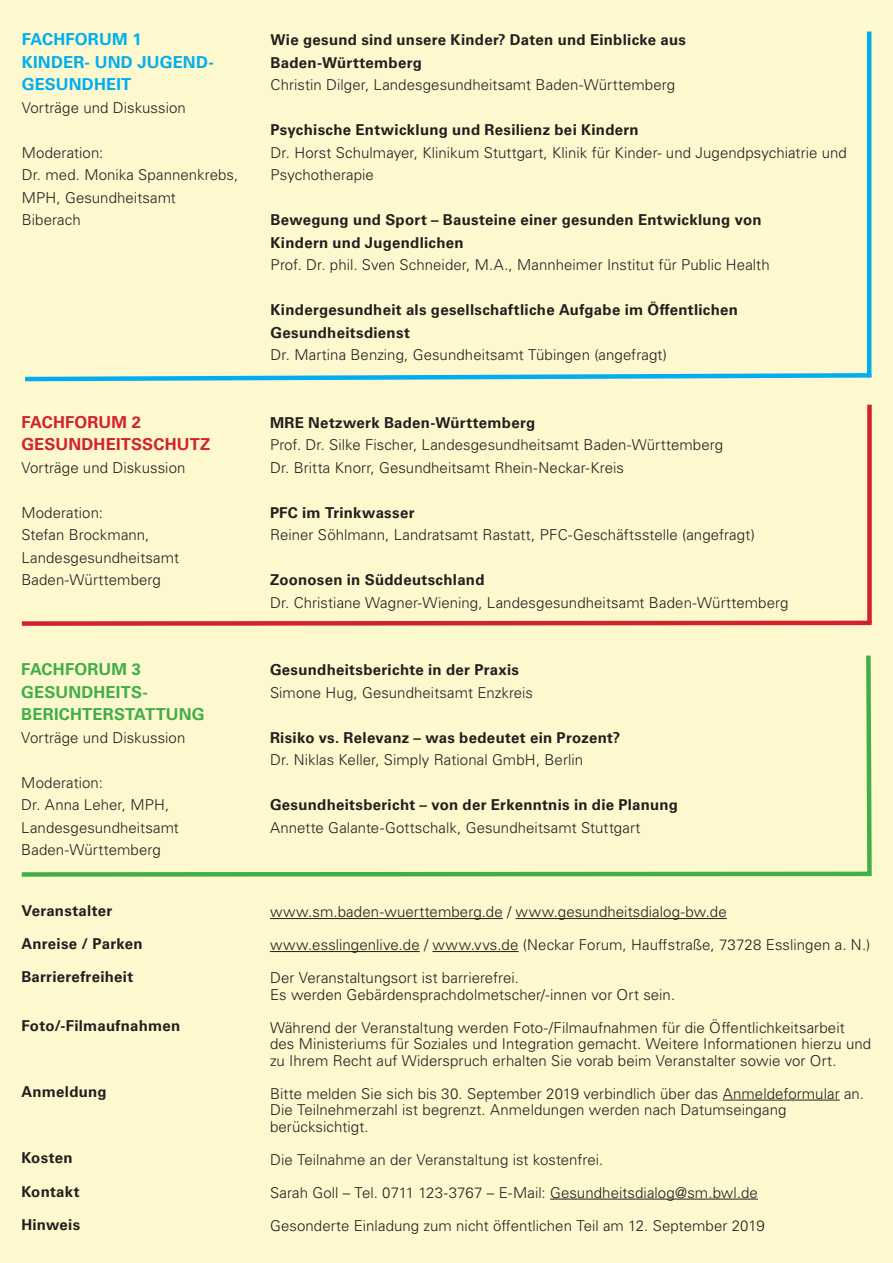
<style>
.page{position:relative;width:893px;height:1263px;background:#fef8ce}
.page>*{position:absolute;margin:0;border:0;box-sizing:border-box;transform-origin:0 0}
.Programm_Univers{font:700 16.5px/22.5px "Univers LT Pro 65";letter-spacing:.01em;color:#40ae49}
.Programm_Univers-2{font:700 16.5px/22.5px "Univers LT Pro 65";letter-spacing:.01em;color:#00aeef}
.Programm_Univers-3{font:700 16.5px "Univers LT Pro 65";letter-spacing:.01em;color:#d1232a}
.Programm_Univers-4{font:300 15px/22.5px "Univers LT Pro 45";letter-spacing:.005em;color:#231f20}
.Hinweise_Univers{font:300 15px/16.5px "Univers LT Pro 45";letter-spacing:.005em;color:#231f20}
.Programm_Univers_bol{font:700 15px "Univers LT Pro 65";letter-spacing:.02em;color:#231f20}
.Hinweise_Univers_bol{font:700 15px "Univers LT Pro 65";letter-spacing:.015em;color:#231f20}
</style>
<div class="page">
<svg style="left:25px;top:371px;width:847px;height:11px"></svg>
<hr style="left:867px;top:32px;width:4px;height:345px;background:#00aeef">
<svg style="left:21px;top:620px;width:851px;height:6px;background:#dc5852"></svg>
<div style="left:867px;top:405px;width:5px;height:218px;background:#d1232a"></div>
<hr style="left:270px;top:918px;width:233px;height:1px;background:#231f20">
<hr style="left:516px;top:918px;width:211px;height:1px;background:#231f20">
<hr style="left:270px;top:951px;width:150px;height:1px;background:#231f20">
<hr style="left:432px;top:951px;width:86px;height:1px;background:#231f20">
<hr style="left:723px;top:1100px;width:117px;height:1px;background:#231f20">
<hr style="left:550px;top:1199px;width:208px;height:1px;background:#231f20">
<svg style="left:21px;top:655px;width:851px;height:222px"></svg>
<p class="Programm_Univers-2" style="left:22px;top:27px;width:121px">FACHFORUM 1</p>
<p class="Programm_Univers-2" style="left:22px;top:50px;width:194px">KINDER- UND JUGEND-<br>GESUNDHEIT</p>
<p class="Programm_Univers-4" style="left:22px;top:96px;width:166px">Vorträge und Diskussion</p>
<p class="Programm_Univers-4" style="left:22px;top:141px;width:218px">Moderation:<br>Dr. med. Monika Spannenkrebs,<br>MPH, Gesundheitsamt<br>Biberach</p>
<p class="Programm_Univers-3" style="left:21px;top:410px;width:121px">FACHFORUM 2</p>
<p class="Programm_Univers-3" style="left:21px;top:433px;width:190px">GESUNDHEITSSCHUTZ</p>
<p class="Programm_Univers-4" style="left:21px;top:456px;width:166px">Vorträge und Diskussion</p>
<p class="Programm_Univers-4" style="left:21px;top:501px;width:83px">Moderation:</p>
<p class="Programm_Univers-4" style="left:21px;top:523px;width:130px">Stefan Brockmann,</p>
<p class="Programm_Univers-4" style="left:21px;top:546px;width:159px">Landesgesundheitsamt</p>
<p class="Programm_Univers-4" style="left:21px;top:568px;width:141px">Baden-Württemberg</p>
<p class="Programm_Univers" style="left:21px;top:657px;width:121px">FACHFORUM 3</p>
<p class="Programm_Univers" style="left:21px;top:680px;width:185px">GESUNDHEITS-<br>BERICHTERSTATTUNG</p>
<p class="Programm_Univers-4" style="left:21px;top:726px;width:166px">Vorträge und Diskussion</p>
<p class="Programm_Univers-4" style="left:21px;top:771px;width:83px">Moderation:</p>
<p class="Programm_Univers-4" style="left:21px;top:793px;width:150px">Dr. Anna Leher, MPH,</p>
<p class="Programm_Univers-4" style="left:21px;top:816px;width:159px">Landesgesundheitsamt</p>
<p class="Programm_Univers-4" style="left:21px;top:838px;width:141px">Baden-Württemberg</p>
<p class="Hinweise_Univers_bol" style="left:21px;top:900px;width:92px">Veranstalter</p>
<p class="Hinweise_Univers_bol" style="left:21px;top:933px;width:123px">Anreise / Parken</p>
<p class="Hinweise_Univers_bol" style="left:21px;top:966px;width:113px">Barrierefreiheit</p>
<p class="Hinweise_Univers_bol" style="left:21px;top:1015px;width:160px">Foto/-Filmaufnahmen</p>
<p class="Hinweise_Univers_bol" style="left:21px;top:1081px;width:87px">Anmeldung</p>
<p class="Hinweise_Univers_bol" style="left:21px;top:1147px;width:53px">Kosten</p>
<p class="Hinweise_Univers_bol" style="left:21px;top:1180px;width:60px">Kontakt</p>
<p class="Hinweise_Univers_bol" style="left:21px;top:1213px;width:60px">Hinweis</p>
<p class="Programm_Univers_bol" style="left:271px;top:29px;width:417px">Wie gesund sind unsere Kinder? Daten und Einblicke aus</p>
<p class="Programm_Univers_bol" style="left:271px;top:52px;width:153px">Baden-Württemberg</p>
<p class="Programm_Univers-4" style="left:271px;top:73px;width:406px">Christin Dilger, Landesgesundheitsamt Baden-Württemberg</p>
<p class="Programm_Univers_bol" style="left:271px;top:119px;width:370px">Psychische Entwicklung und Resilienz bei Kindern</p>
<p class="Programm_Univers-4" style="left:271px;top:141px;width:578px">Dr. Horst Schulmayer, Klinikum Stuttgart, Klinik für Kinder- und Jugendpsychiatrie und<br>Psychotherapie</p>
<p class="Programm_Univers_bol" style="left:271px;top:209px;width:492px">Bewegung und Sport – Bausteine einer gesunden Entwicklung von</p>
<p class="Programm_Univers_bol" style="left:271px;top:232px;width:195px">Kindern und Jugendlichen</p>
<p class="Programm_Univers-4" style="left:271px;top:253px;width:501px">Prof. Dr. phil. Sven Schneider, M.A., Mannheimer Institut für Public Health</p>
<p class="Programm_Univers_bol" style="left:271px;top:299px;width:469px">Kindergesundheit als gesellschaftliche Aufgabe im Öffentlichen</p>
<p class="Programm_Univers_bol" style="left:271px;top:322px;width:141px">Gesundheitsdienst</p>
<p class="Programm_Univers-4" style="left:271px;top:343px;width:398px">Dr. Martina Benzing, Gesundheitsamt Tübingen (angefragt)</p>
<p class="Programm_Univers_bol" style="left:270px;top:412px;width:267px">MRE Netzwerk Baden-Württemberg</p>
<p class="Programm_Univers-4" style="left:270px;top:433px;width:455px">Prof. Dr. Silke Fischer, Landesgesundheitsamt Baden-Württemberg</p>
<p class="Programm_Univers-4" style="left:270px;top:456px;width:355px">Dr. Britta Knorr, Gesundheitsamt Rhein-Neckar-Kreis</p>
<p class="Programm_Univers_bol" style="left:270px;top:502px;width:146px">PFC im Trinkwasser</p>
<p class="Programm_Univers-4" style="left:270px;top:523px;width:486px">Reiner Söhlmann, Landratsamt Rastatt, PFC-Geschäftsstelle (angefragt)</p>
<p class="Programm_Univers_bol" style="left:270px;top:569px;width:216px">Zoonosen in Süddeutschland</p>
<p class="Programm_Univers-4" style="left:270px;top:591px;width:520px">Dr. Christiane Wagner-Wiening, Landesgesundheitsamt Baden-Württemberg</p>
<p class="Programm_Univers_bol" style="left:270px;top:659px;width:251px">Gesundheitsberichte in der Praxis</p>
<p class="Programm_Univers-4" style="left:270px;top:681px;width:265px">Simone Hug, Gesundheitsamt Enzkreis</p>
<p class="Programm_Univers_bol" style="left:270px;top:727px;width:352px">Risiko vs. Relevanz – was bedeutet ein Prozent?</p>
<p class="Programm_Univers-4" style="left:270px;top:748px;width:315px">Dr. Niklas Keller, Simply Rational GmbH, Berlin</p>
<p class="Programm_Univers_bol" style="left:270px;top:794px;width:410px">Gesundheitsbericht – von der Erkenntnis in die Planung</p>
<p class="Programm_Univers-4" style="left:270px;top:816px;width:372px">Annette Galante-Gottschalk, Gesundheitsamt Stuttgart</p>
<p class="Hinweise_Univers" style="left:270px;top:903px;width:458px">www.sm.baden-wuerttemberg.de / www.gesundheitsdialog-bw.de</p>
<p class="Hinweise_Univers" style="left:270px;top:936px;width:602px">www.esslingenlive.de / www.vvs.de (Neckar Forum, Hauffstraße, 73728 Esslingen a. N.)</p>
<p class="Hinweise_Univers" style="left:270px;top:969px;width:407px">Der Veranstaltungsort ist barrierefrei.<br>Es werden Gebärdensprachdolmetscher/-innen vor Ort sein.</p>
<p class="Hinweise_Univers" style="left:270px;top:1018px;width:603px">Während der Veranstaltung werden Foto-/Filmaufnahmen für die Öffentlichkeitsarbeit des Ministeriums für Soziales und Integration gemacht. Weitere Informationen hierzu und zu Ihrem Recht auf Widerspruch erhalten Sie vorab beim Veranstalter sowie vor Ort.</p>
<p class="Hinweise_Univers" style="left:270px;top:1084px;width:596px">Bitte melden Sie sich bis 30. September 2019 verbindlich über das Anmeldeformular an.<br>Die Teilnehmerzahl ist begrenzt. Anmeldungen werden nach Datumseingang</p>
<p class="Hinweise_Univers" style="left:270px;top:1117px;width:100px">berücksichtigt.</p>
<p class="Hinweise_Univers" style="left:270px;top:1150px;width:335px">Die Teilnahme an der Veranstaltung ist kostenfrei.</p>
<p class="Hinweise_Univers" style="left:270px;top:1183px;width:489px">Sarah Goll – Tel. 0711 123-3767 – E-Mail: Gesundheitsdialog@sm.bwl.de</p>
<p class="Hinweise_Univers" style="left:270px;top:1216px;width:496px">Gesonderte Einladung zum nicht öffentlichen Teil am 12. September 2019</p>
</div>
